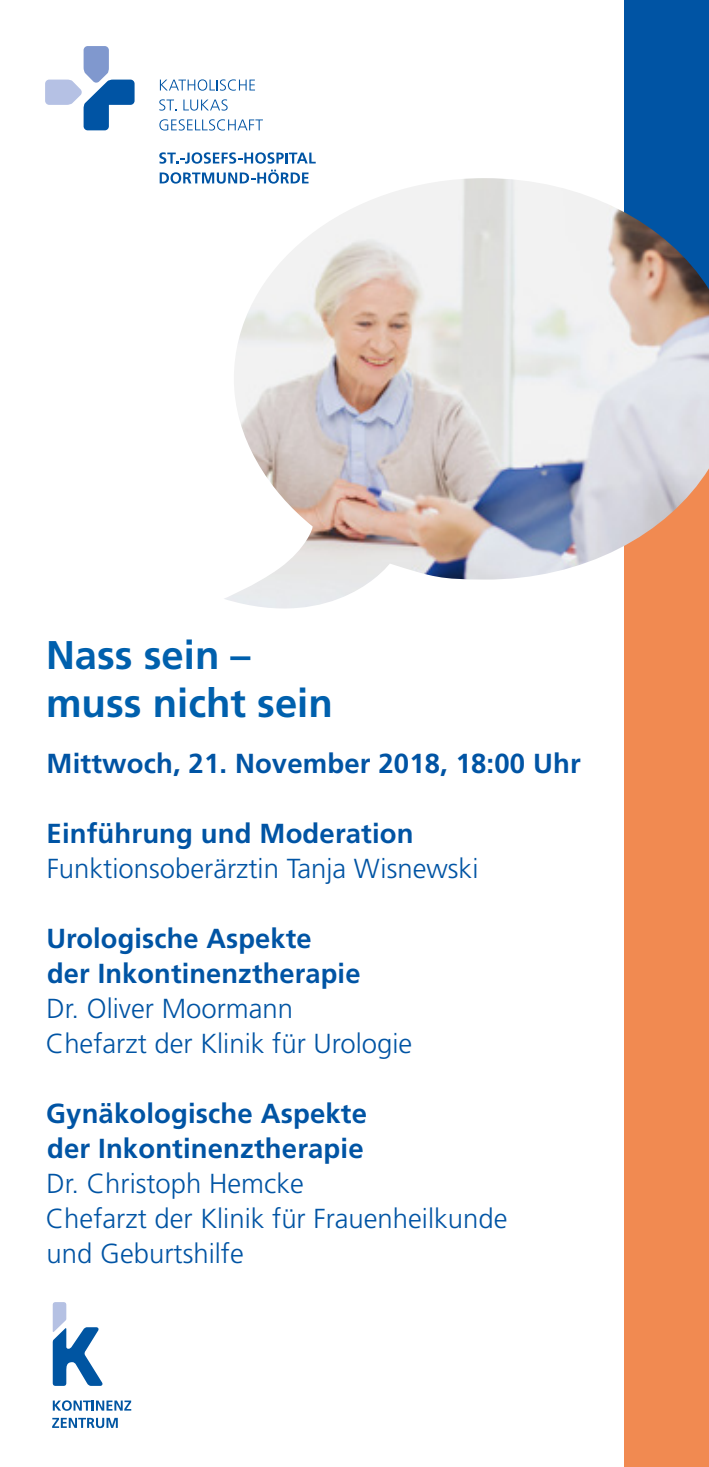
<style>
.page{position:relative;width:709px;height:1467px;background:#fff}
.page>*{position:absolute;margin:0;border:0;box-sizing:border-box;transform-origin:0 0}
.t1{font:700 40px/47.5px "Frutiger LT Std";color:#0060ad}
.t2{font:300 27.5px/35px "Frutiger LT Std";color:#0054a4}
.t3{font:700 27.5px/35px "Frutiger LT Std";letter-spacing:.005em;color:#0054a4}
</style>
<div class="page">
<div style="left:624px;top:0;width:85px;height:422px;background:#0054a4"></div>
<div style="left:624px;top:422px;width:85px;height:1045px;background:#f18a51"></div>
<img style="left:224px;top:178px;width:485px;height:431px">
<svg style="left:45px;top:46px;width:90px;height:84px"></svg>
<svg style="left:160px;top:79px;width:95px;height:12px"></svg>
<svg style="left:159px;top:99px;width:17px;height:12px"></svg>
<svg style="left:183px;top:99px;width:45px;height:12px"></svg>
<svg style="left:159px;top:119px;width:104px;height:12px"></svg>
<svg style="left:159px;top:152px;width:157px;height:12px"></svg>
<svg style="left:160px;top:170px;width:148px;height:14px"></svg>
<svg style="left:53px;top:1302px;width:50px;height:84px"></svg>
<svg style="left:53px;top:1400px;width:78px;height:11px"></svg>
<svg style="left:52px;top:1418px;width:66px;height:10px"></svg>
<h1 class="t1" style="left:46px;top:632px;width:288px">Nass sein – muss nicht sein</h1>
<p class="t3" style="left:47px;top:746px;width:535px">Mittwoch, 21. November 2018, 18:00 Uhr</p>
<p class="t3" style="left:47px;top:816px;width:368px">Einführung und Moderation</p>
<p class="t2" style="left:47px;top:852px;width:433px">Funktionsoberärztin Tanja Wisnewski</p>
<p class="t3" style="left:46px;top:921px;width:315px">Urologische Aspekte der Inkontinenztherapie</p>
<p class="t2" style="left:46px;top:992px;width:368px">Dr. Oliver Moormann<br>Chefarzt der Klinik für Urologie</p>
<p class="t3" style="left:46px;top:1096px;width:322px">Gynäkologische Aspekte der Inkontinenztherapie</p>
<p class="t2" style="left:46px;top:1167px;width:463px">Dr. Christoph Hemcke<br>Chefarzt der Klinik für Frauenheilkunde und Geburtshilfe</p>
</div>
